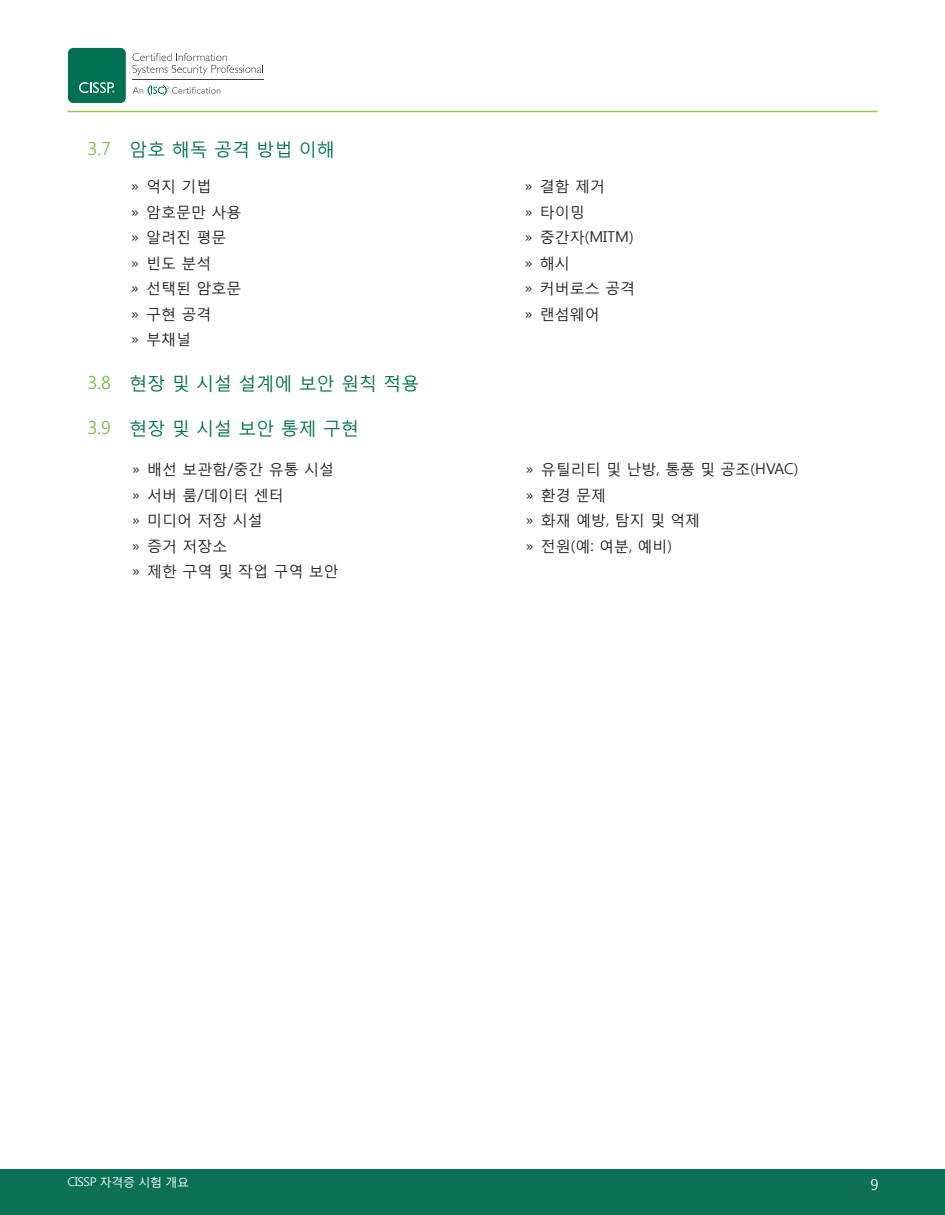
<style>
.page{position:relative;width:945px;height:1215px;background:#fff}
.page>*{position:absolute;margin:0;border:0;box-sizing:border-box;transform-origin:0 0}
.t1{font:18px "Malgun Gothic";color:#007053}
.t2{font:15px "Malgun Gothic";color:#231f20}
.t3{font:15px "Malgun Gothic";color:#fff}
.t4{font:12px "Malgun Gothic";letter-spacing:-.035em;color:#fff}
.s1{color:#7fbd41}
</style>
<div class="page">
<hr style="left:68px;top:111px;width:810px;height:1px;background:#94c94a">
<div style="left:0;top:1170px;width:945px;height:45px;background:#0b7055"></div>
<div style="left:68px;top:48px;width:58px;height:55px;background:#007053;border-radius:5px"></div>
<svg style="left:133px;top:53px;width:130px;height:22px"></svg>
<hr style="left:133px;top:80px;width:131px;height:1px;background:#3e3e3f">
<svg style="left:133px;top:85px;width:87px;height:11px"></svg>
<svg style="left:79px;top:82px;width:36px;height:11px"></svg>
<p class="t1" style="left:87px;top:139px;width:249px"><span class="s1">3.7</span> 암호 해독 공격 방법 이해</p>
<p class="t2" style="left:131px;top:177px;width:82px">» 억지 기법</p>
<p class="t2" style="left:131px;top:203px;width:112px">» 암호문만 사용</p>
<p class="t2" style="left:131px;top:228px;width:97px">» 알려진 평문</p>
<p class="t2" style="left:131px;top:254px;width:82px">» 빈도 분석</p>
<p class="t2" style="left:131px;top:279px;width:112px">» 선택된 암호문</p>
<p class="t2" style="left:131px;top:305px;width:82px">» 구현 공격</p>
<p class="t2" style="left:131px;top:330px;width:61px">» 부채널</p>
<p class="t1" style="left:87px;top:373px;width:334px"><span class="s1">3.8</span> 현장 및 시설 설계에 보안 원칙 적용</p>
<p class="t1" style="left:87px;top:418px;width:273px"><span class="s1">3.9</span> 현장 및 시설 보안 통제 구현</p>
<p class="t2" style="left:132px;top:460px;width:203px">» 배선 보관함/중간 유통 시설</p>
<p class="t2" style="left:132px;top:486px;width:153px">» 서버 룸/데이터 센터</p>
<p class="t2" style="left:132px;top:511px;width:132px">» 미디어 저장 시설</p>
<p class="t2" style="left:132px;top:537px;width:97px">» 증거 저장소</p>
<p class="t2" style="left:132px;top:562px;width:208px">» 제한 구역 및 작업 구역 보안</p>
<p class="t2" style="left:525px;top:177px;width:82px">» 결함 제거</p>
<p class="t2" style="left:525px;top:203px;width:61px">» 타이밍</p>
<p class="t2" style="left:525px;top:228px;width:110px">» 중간자(MITM)</p>
<p class="t2" style="left:525px;top:254px;width:46px">» 해시</p>
<p class="t2" style="left:525px;top:279px;width:112px">» 커버로스 공격</p>
<p class="t2" style="left:525px;top:305px;width:76px">» 랜섬웨어</p>
<p class="t2" style="left:526px;top:460px;width:274px">» 유틸리티 및 난방, 통풍 및 공조(HVAC)</p>
<p class="t2" style="left:526px;top:486px;width:82px">» 환경 문제</p>
<p class="t2" style="left:526px;top:511px;width:176px">» 화재 예방, 탐지 및 억제</p>
<p class="t2" style="left:526px;top:537px;width:148px">» 전원(예: 여분, 예비)</p>
<p class="t4" style="left:68px;top:1175px;width:123px">CISSP 자격증 시험 개요</p>
<p class="t3" style="left:870px;top:1176px;width:10px">9</p>
</div>
